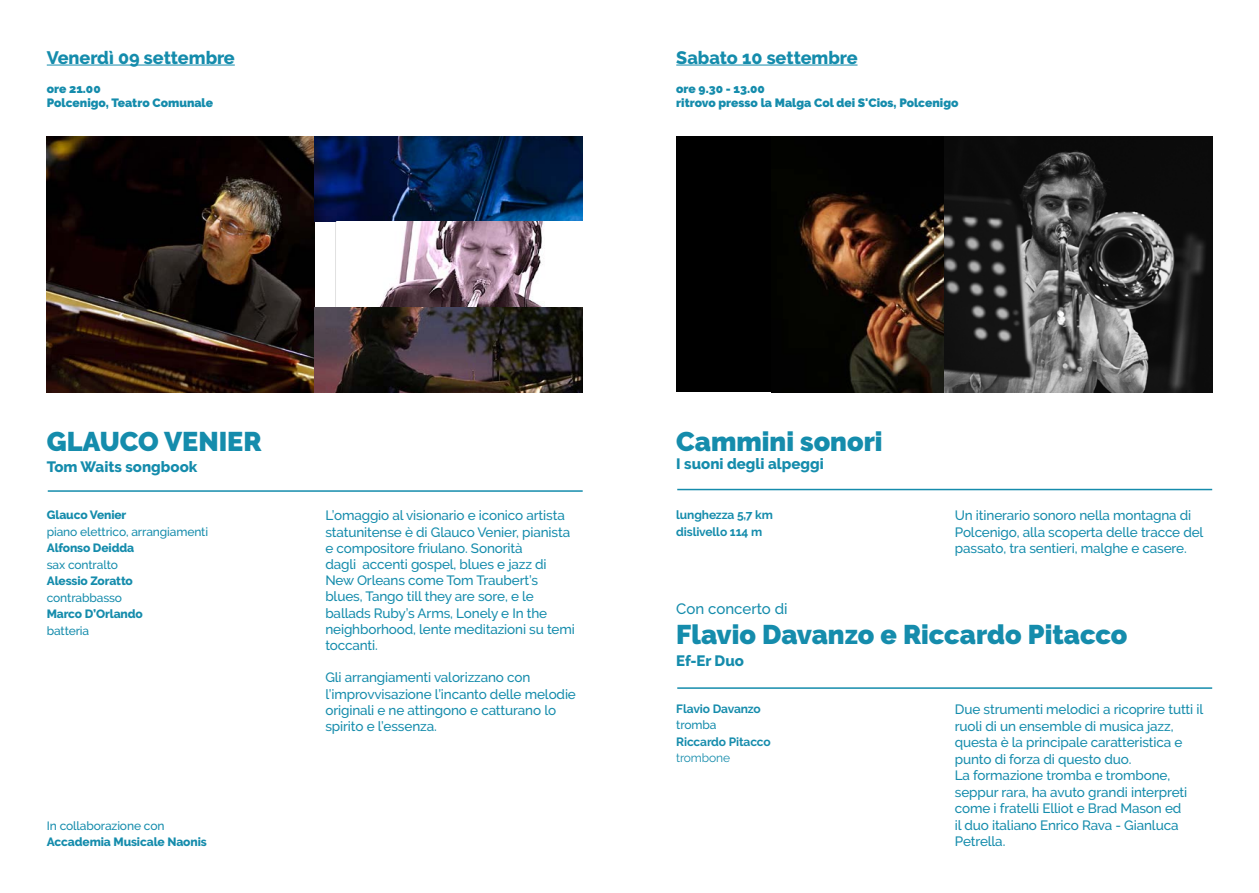
<style>
.page{position:relative;width:1259px;height:893px;background:#fff}
.page>*{position:absolute;margin:0;border:0;box-sizing:border-box;transform-origin:0 0}
.t1{font:900 27px "Raleway";color:#158cac}
.t2{font:800 18px "Raleway";color:#158cac}
.t3{font:800 15px "Raleway";color:#158cac}
.t4{font:500 15px "Raleway";color:#158cac}
.t5{font:500 13.5px/16.2px "Raleway";letter-spacing:-.01em;color:#158cac}
.t6{font:900 12px/14.4px "Raleway";color:#158cac}
.t7{font:500 12px "Raleway";letter-spacing:-.01em;color:#158cac}
.t8{font:800 12px "Raleway";letter-spacing:-.01em;color:#158cac}
.t9{font:700 12px/16.5px "Raleway";letter-spacing:-.01em;color:#158cac}
.t10{font:12px "Raleway";letter-spacing:-.01em;color:#158cac}
</style>
<div class="page">
<img style="left:47px;top:137px;width:536px;height:255px">
<hr style="left:47px;top:65px;width:188px;height:1px;background:#158cac">
<hr style="left:48px;top:490px;width:535px;height:2px;background:#158cac">
<hr style="left:677px;top:687px;width:535px;height:2px;background:#158cac">
<hr style="left:677px;top:489px;width:535px;height:1px;background:#158cac">
<div style="left:676px;top:137px;width:268px;height:255px;background:#000"></div>
<img style="left:798px;top:137px;width:414px;height:255px">
<hr style="left:676px;top:65px;width:181px;height:1px;background:#158cac">
<h2 class="t2" style="left:47px;top:47px;width:189px">Venerdì 09 settembre</h2>
<p class="t6" style="left:47px;top:81px;width:168px">ore 21.00<br>Polcenigo, Teatro Comunale</p>
<h2 class="t2" style="left:676px;top:47px;width:183px">Sabato 10 settembre</h2>
<p class="t6" style="left:676px;top:81px;width:284px">ore 9.30 - 13.00<br>ritrovo presso la Malga Col dei S'Cios, Polcenigo</p>
<h1 class="t1" style="left:47px;top:425px;width:216px">GLAUCO VENIER</h1>
<p class="t3" style="left:47px;top:458px;width:152px">Tom Waits songbook</p>
<p class="t8" style="left:47px;top:508px;width:81px">Glauco Venier</p>
<p class="t7" style="left:47px;top:524px;width:163px">piano elettrico, arrangiamenti</p>
<p class="t8" style="left:47px;top:541px;width:89px">Alfonso Deidda</p>
<p class="t7" style="left:47px;top:557px;width:73px">sax contralto</p>
<p class="t8" style="left:47px;top:574px;width:88px">Alessio Zoratto</p>
<p class="t7" style="left:47px;top:590px;width:77px">contrabbasso</p>
<p class="t8" style="left:47px;top:607px;width:98px">Marco D’Orlando</p>
<p class="t7" style="left:47px;top:623px;width:44px">batteria</p>
<p class="t7" style="left:47px;top:818px;width:119px">In collaborazione con</p>
<p class="t8" style="left:47px;top:835px;width:162px">Accademia Musicale Naonis</p>
<p class="t5" style="left:325px;top:508px;width:251px">L’omaggio al visionario e iconico artista statunitense è di Glauco Venier, pianista e compositore friulano. Sonorità<br>dagli accenti gospel, blues e jazz di New Orleans come Tom Traubert’s blues, Tango till they are sore, e le ballads Ruby’s Arms, Lonely e In the neighborhood, lente meditazioni su temi toccanti.</p>
<p class="t5" style="left:325px;top:670px;width:252px">Gli arrangiamenti valorizzano con l’improvvisazione l’incanto delle melodie originali e ne attingono e catturano lo spirito e l’essenza.</p>
<h1 class="t1" style="left:676px;top:425px;width:208px">Cammini sonori</h1>
<p class="t3" style="left:676px;top:455px;width:149px">I suoni degli alpeggi</p>
<p class="t9" style="left:676px;top:507px;width:98px">lunghezza 5,7 km dislivello 114 m</p>
<p class="t5" style="left:955px;top:507px;width:250px">Un itinerario sonoro nella montagna di<br>Polcenigo, alla scoperta delle tracce del passato, tra sentieri, malghe e casere.</p>
<p class="t4" style="left:676px;top:600px;width:113px">Con concerto di</p>
<h1 class="t1" style="left:676px;top:619px;width:453px">Flavio Davanzo e Riccardo Pitacco</h1>
<p class="t3" style="left:676px;top:652px;width:69px">Ef-Er Duo</p>
<p class="t5" style="left:955px;top:701px;width:250px">Due strumenti melodici a ricoprire tutti il ruoli di un ensemble di musica jazz, questa è la principale caratteristica e punto di forza di questo duo.<br>La formazione tromba e trombone, seppur rara, ha avuto grandi interpreti come i fratelli Elliot e Brad Mason ed<br>il duo italiano Enrico Rava - Gianluca Petrella.</p>
<p class="t9" style="left:676px;top:700px;width:86px">Flavio Davanzo</p>
<p class="t7" style="left:676px;top:718px;width:42px">tromba</p>
<p class="t9" style="left:676px;top:733px;width:96px">Riccardo Pitacco</p>
<p class="t10" style="left:676px;top:751px;width:55px">trombone</p>
</div>
